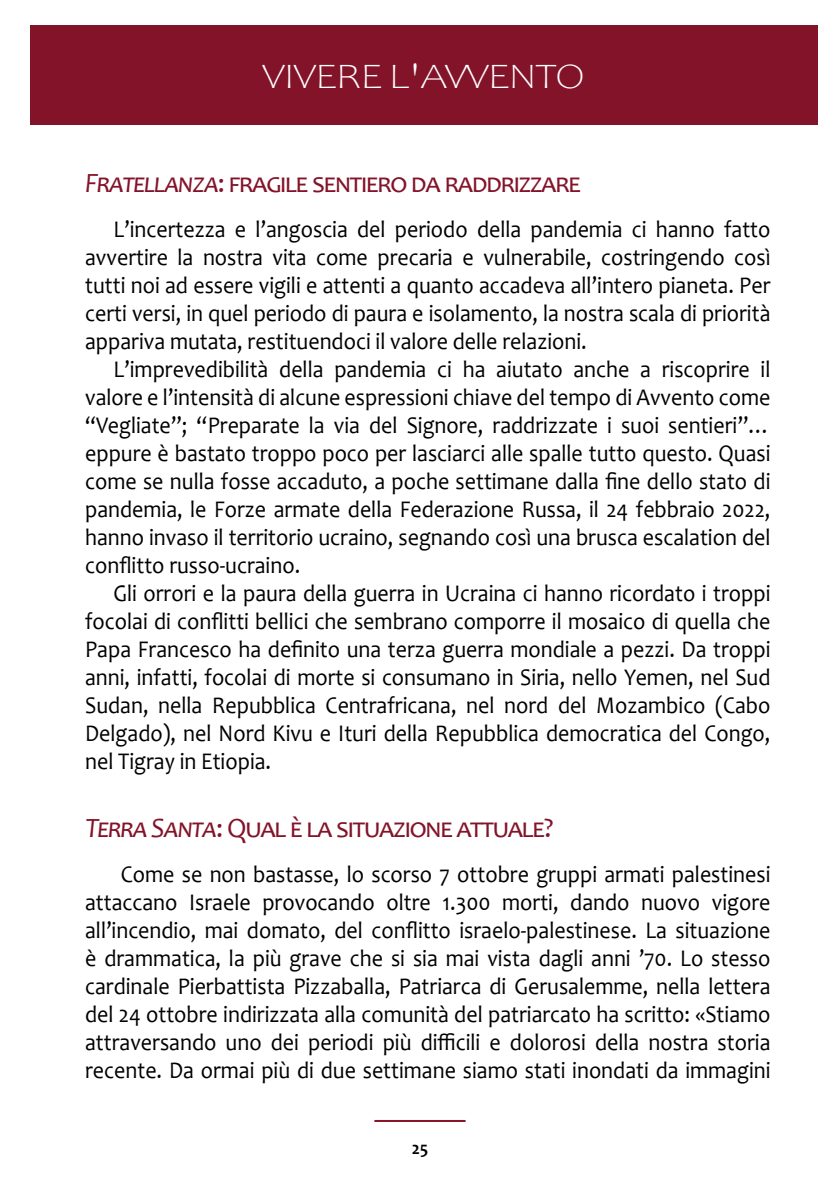
<style>
.page{position:relative;width:840px;height:1191px;background:#fff}
.page>*{position:absolute;margin:0;border:0;box-sizing:border-box;transform-origin:0 0}
.t1{font:300 36px "Candara";letter-spacing:-.04em;color:#fff;scale:1.2 1}
.t2{font:28px "Candara";letter-spacing:-.04em;color:#831329}
.t3{font:28px "Candara";letter-spacing:.015em;color:#831329}
.t4{font:24px/28px "Candara";color:#000;text-align:justify;scale:.92 1}
.t5{font:700 18px "Candara";color:#000;scale:.95 1}
.s1{font-style:italic}
</style>
<div class="page">
<hr style="left:374px;top:1120px;width:91px;height:2px;background:#881329">
<div style="left:30px;top:26px;width:786px;height:99px;background:#831329"></div>
<h1 class="t1" style="left:262px;top:57px;width:270px">VIVERE L'AVVENTO</h1>
<p class="t2" style="left:85px;top:165px;width:497px"><span class="s1">Fratellanza</span>: fragile sentiero da raddrizzare</p>
<p class="t4" style="left:85px;top:215px;width:746px;text-indent:28px">L’incertezza e l’angoscia del periodo della pandemia ci hanno fatto avvertire la nostra vita come precaria e vulnerabile, costringendo così tutti noi ad essere vigili e attenti a quanto accadeva all’intero pianeta. Per certi versi, in quel periodo di paura e isolamento, la nostra scala di priorità appariva mutata, restituendoci il valore delle relazioni.</p>
<p class="t4" style="left:85px;top:355px;width:746px;text-indent:28px">L’imprevedibilità della pandemia ci ha aiutato anche a riscoprire il valore e l’intensità di alcune espressioni chiave del tempo di Avvento come “Vegliate”; “Preparate la via del Signore, raddrizzate i suoi sentieri”… eppure è bastato troppo poco per lasciarci alle spalle tutto questo. Quasi come se nulla fosse accaduto, a poche settimane dalla fine dello stato di pandemia, le Forze armate della Federazione Russa, il 24 febbraio 2022, hanno invaso il territorio ucraino, segnando così una brusca escalation del conflitto russo-ucraino.</p>
<p class="t4" style="left:85px;top:579px;width:746px;text-indent:28px">Gli orrori e la paura della guerra in Ucraina ci hanno ricordato i troppi focolai di conflitti bellici che sembrano comporre il mosaico di quella che Papa Francesco ha definito una terza guerra mondiale a pezzi. Da troppi anni, infatti, focolai di morte si consumano in Siria, nello Yemen, nel Sud Sudan, nella Repubblica Centrafricana, nel nord del Mozambico (Cabo Delgado), nel Nord Kivu e Ituri della Repubblica democratica del Congo, nel Tigray in Etiopia.</p>
<p class="t3" style="left:85px;top:810px;width:470px"><span class="s1">Terra Santa</span>: Qual è la situazione attuale?</p>
<p class="t4" style="left:85px;top:860px;width:746px;text-indent:36px">Come se non bastasse, lo scorso 7 ottobre gruppi armati palestinesi attaccano Israele provocando oltre 1.300 morti, dando nuovo vigore all’incendio, mai domato, del conflitto israelo-palestinese. La situazione è drammatica, la più grave che si sia mai vista dagli anni ’70. Lo stesso cardinale Pierbattista Pizzaballa, Patriarca di Gerusalemme, nella lettera del 24 ottobre indirizzata alla comunità del patriarcato ha scritto: «Stiamo attraversando uno dei periodi più difficili e dolorosi della nostra storia recente. Da ormai più di due settimane siamo stati inondati da immagini</p>
<p class="t5" style="left:411px;top:1137px;width:19px">25</p>
</div>
